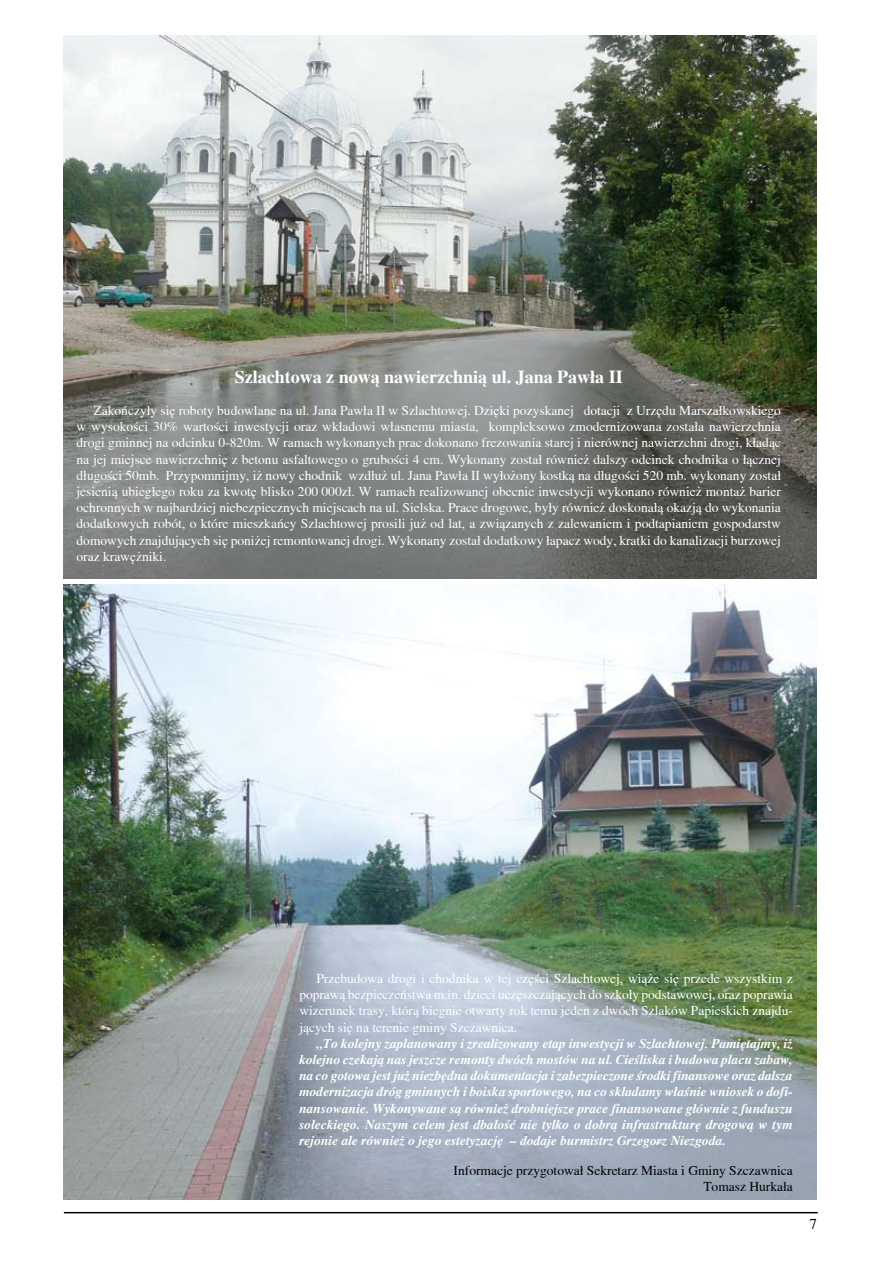
<style>
.page{position:relative;width:893px;height:1263px;background:#fff}
.page>*{position:absolute;margin:0;border:0;box-sizing:border-box;transform-origin:0 0}
.t1{font:700 18px "Toronto";color:#fff}
.t2{font:13.5px/16.2px "Toronto";color:#fff;text-align:justify}
.t3{font:italic 700 13.5px/16.2px "Toronto";color:#fff;text-align:justify}
.t4{font:13.5px/16.2px "Toronto";color:#000;text-align:right}
</style>
<div class="page">
<hr style="left:64px;top:1212px;width:754px;height:1px;background:#000">
<hr style="left:64px;top:51px;width:753px;height:2px;background:#000">
<img style="left:64px;top:36px;width:752px;height:542px">
<img style="left:64px;top:584px;width:752px;height:615px">
<h1 class="t1" style="left:235px;top:366px;width:389px">Szlachtowa z nową nawierzchnią ul. Jana Pawła II</h1>
<p class="t2" style="left:77px;top:402px;width:706px;text-indent:17px">Zakończyły się roboty budowlane na ul. Jana Pawła II w Szlachtowej. Dzięki pozyskanej dotacji z Urzędu Marszałkowskiego w wysokości 30% wartości inwestycji oraz wkładowi własnemu miasta, kompleksowo zmodernizowana została nawierzchnia drogi gminnej na odcinku 0-820m. W ramach wykonanych prac dokonano frezowania starej i nierównej nawierzchni drogi, kładąc na jej miejsce nawierzchnię z betonu asfaltowego o grubości 4 cm. Wykonany został również dalszy odcinek chodnika o łącznej długości 50mb. Przypomnijmy, iż nowy chodnik wzdłuż ul. Jana Pawła II wyłożony kostką na długości 520 mb. wykonany został jesienią ubiegłego roku za kwotę blisko 200 000zł. W ramach realizowanej obecnie inwestycji wykonano również montaż barier ochronnych w najbardziej niebezpiecznych miejscach na ul. Sielska. Prace drogowe, były również doskonałą okazją do wykonania dodatkowych robót, o które mieszkańcy Szlachtowej prosili już od lat, a związanych z zalewaniem i podtapianiem gospodarstw domowych znajdujących się poniżej remontowanej drogi. Wykonany został dodatkowy łapacz wody, kratki do kanalizacji burzowej oraz krawężniki.</p>
<p class="t2" style="left:299px;top:970px;width:495px;text-indent:17px">Przebudowa drogi i chodnika w tej części Szlachtowej, wiąże się przede wszystkim z poprawą bezpieczeństwa m.in. dzieci uczęszczających do szkoły podstawowej, oraz poprawia wizerunek trasy, którą biegnie otwarty rok temu jeden z dwóch Szlaków Papieskich znajdu&shy;jących się na terenie gminy Szczawnica.</p>
<p class="t3" style="left:299px;top:1035px;width:495px;text-indent:17px">„To kolejny zaplanowany i zrealizowany etap inwestycji w Szlachtowej. Pamiętajmy, iż kolejno czekają nas jeszcze remonty dwóch mostów na ul. Cieśliska i budowa placu zabaw, na co gotowa jest już niezbędna dokumentacja i zabezpieczone środki finansowe oraz dalsza modernizacja dróg gminnych i boiska sportowego, na co składamy właśnie wniosek o dofi&shy;nansowanie. Wykonywane są również drobniejsze prace finansowane głównie z funduszu sołeckiego. Naszym celem jest dbałość nie tylko o dobrą infrastrukturę drogową w tym rejonie ale również o jego estetyzację – dodaje burmistrz Grzegorz Niezgoda.</p>
<p class="t4" style="left:454px;top:1162px;width:341px">Informacje przygotował Sekretarz Miasta i Gminy Szczawnica<br>Tomasz Hurkała</p>
</div>
